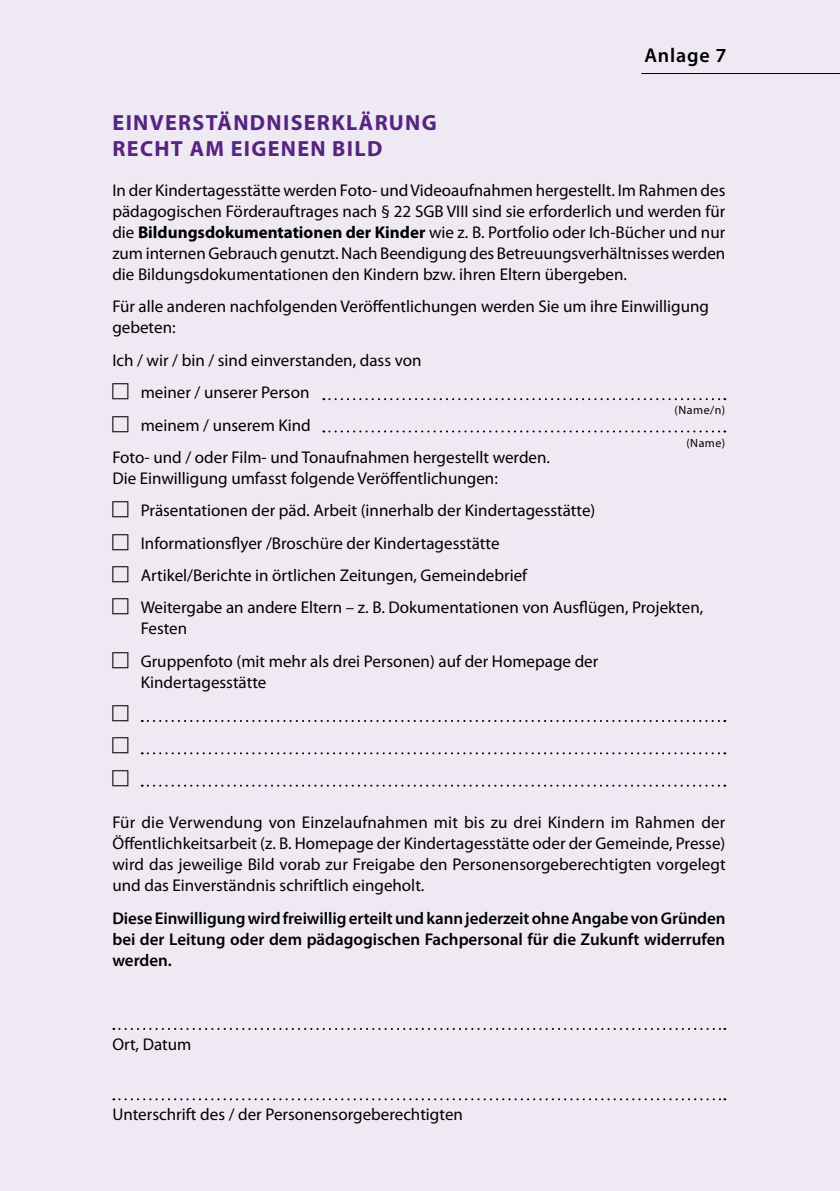
<style>
.page{position:relative;width:840px;height:1191px;background:#fff}
.page>*{position:absolute;margin:0;border:0;box-sizing:border-box;transform-origin:0 0}
.t1{font:700 22px/26.4px "Myriad Pro";letter-spacing:.06em;color:#572381}
.t2{font:600 20px "Myriad Pro";letter-spacing:.04em;color:#000}
.t3{font:17px/21px "Myriad Pro";color:#000}
.t4{font:600 17px/21px "Myriad Pro";color:#000;text-align:justify}
.t5{font:12px "Myriad Pro";letter-spacing:.04em;color:#000}
.s1{font-weight:700}
</style>
<div class="page">
<div style="left:0;top:0;width:839px;height:1191px;background:#eee9f2"></div>
<hr style="left:641px;top:73px;width:198px;height:1px;background:#000">
<svg style="left:323px;top:398px;width:402px;height:2px"></svg>
<svg style="left:323px;top:430px;width:402px;height:2px"></svg>
<svg style="left:142px;top:720px;width:583px;height:2px"></svg>
<svg style="left:142px;top:752px;width:583px;height:2px"></svg>
<svg style="left:142px;top:784px;width:583px;height:2px"></svg>
<svg style="left:113px;top:1028px;width:612px;height:2px"></svg>
<svg style="left:113px;top:1098px;width:612px;height:2px"></svg>
<p class="t2" style="left:644px;top:42px;width:83px">Anlage 7</p>
<p class="t1" style="left:112px;top:109px;width:325px">EINVERSTÄNDNISERKLÄRUNG<br>RECHT AM EIGENEN BILD</p>
<p class="t3" style="left:112px;top:180px;width:614px;text-align:justify">In der Kindertagesstätte werden Foto- und Videoaufnahmen hergestellt. Im Rahmen des pädagogischen Förderauftrages nach § 22 SGB VIII sind sie erforderlich und werden für die <span class="s1">Bildungsdokumentationen der Kinder</span> wie z. B. Portfolio oder Ich-Bücher und nur zum internen Gebrauch genutzt. Nach Beendigung des Betreuungsverhältnisses werden die Bildungsdokumentationen den Kindern bzw. ihren Eltern übergeben.</p>
<p class="t3" style="left:112px;top:296px;width:598px">Für alle anderen nachfolgenden Veröffentlichungen werden Sie um ihre Einwilligung gebeten:</p>
<p class="t3" style="left:141px;top:343px;width:282px;line-height:32.4px;text-indent:-28px">Ich / wir / bin / sind einverstanden, dass von meiner / unserer Person</p>
<p class="t5" style="left:674px;top:403px;width:52px">(Name/n)</p>
<p class="t3" style="left:141px;top:414px;width:171px">meinem / unserem Kind</p>
<p class="t5" style="left:686px;top:435px;width:40px">(Name)</p>
<p class="t3" style="left:112px;top:446px;width:439px">Foto- und / oder Film- und Tonaufnahmen hergestellt werden.<br>Die Einwilligung umfasst folgende Veröffentlichungen:</p>
<p class="t3" style="left:141px;top:494px;width:563px;line-height:32.4px">Präsentationen der päd. Arbeit (innerhalb der Kindertagesstätte)<br>Informationsflyer /Broschüre der Kindertagesstätte<br>Artikel/Berichte in örtlichen Zeitungen, Gemeindebrief<br>Weitergabe an andere Eltern – z. B. Dokumentationen von Ausflügen, Projekten,</p>
<p class="t3" style="left:141px;top:612px;width:459px;line-height:32.4px">Festen<br>Gruppenfoto (mit mehr als drei Personen) auf der Homepage der</p>
<p class="t3" style="left:141px;top:671px;width:127px">Kindertagesstätte</p>
<p class="t3" style="left:112px;top:812px;width:614px;text-align:justify">Für die Verwendung von Einzelaufnahmen mit bis zu drei Kindern im Rahmen der Öffentlichkeitsarbeit (z. B. Homepage der Kindertagesstätte oder der Gemeinde, Presse) wird das jeweilige Bild vorab zur Freigabe den Personensorgeberechtigten vorgelegt und das Einverständnis schriftlich eingeholt.</p>
<p class="t4" style="left:112px;top:907px;width:614px">Diese Einwilligung wird freiwillig erteilt und kann jederzeit ohne Angabe von Gründen bei der Leitung oder dem pädagogischen Fachpersonal für die Zukunft widerrufen werden.</p>
<p class="t3" style="left:112px;top:1033px;width:80px">Ort, Datum</p>
<p class="t3" style="left:112px;top:1103px;width:352px">Unterschrift des / der Personensorgeberechtigten</p>
</div>
